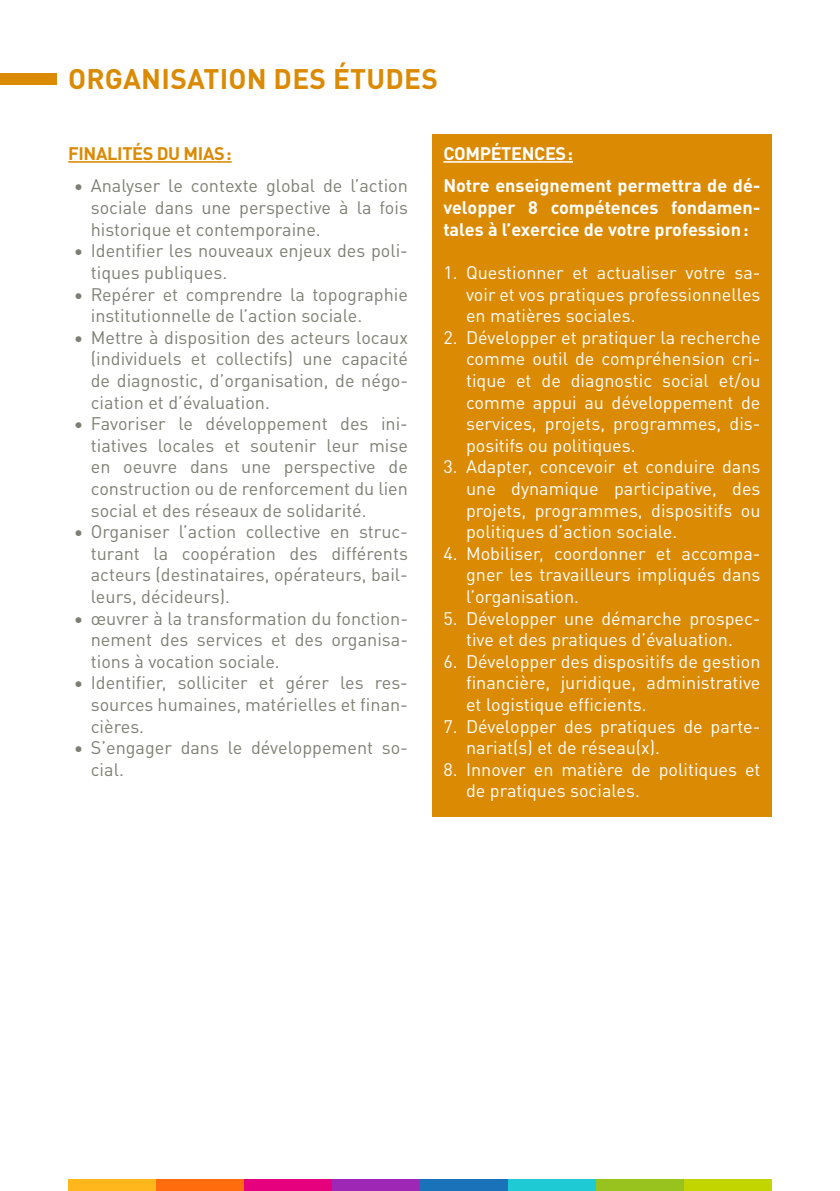
<style>
.page{position:relative;width:840px;height:1191px;background:#fff}
.page>*{position:absolute;margin:0;border:0;box-sizing:border-box;transform-origin:0 0}
.t1{font:700 28px "DINOT";letter-spacing:.01em;color:#db8a04}
.t2{font:18px/21.6px "DINOT";color:#7e7f74;text-align:justify}
.t3{font:18px/21.6px "DINOT";color:#fff;text-align:justify}
.t4{font:700 18px/33px "DINOT";color:#fff}
.t5{font:700 18px "DINOT";letter-spacing:-.02em;color:#db8a04}
</style>
<div class="page">
<div style="left:244px;top:1179px;width:88px;height:12px;background:#e6007d"></div>
<div style="left:156px;top:1179px;width:88px;height:12px;background:#ff6c0e"></div>
<div style="left:332px;top:1179px;width:88px;height:12px;background:#9e28b5"></div>
<div style="left:683px;top:1179px;width:88px;height:12px;background:#c2d500"></div>
<div style="left:595px;top:1179px;width:88px;height:12px;background:#98c21d"></div>
<div style="left:507px;top:1179px;width:88px;height:12px;background:#1ecad3"></div>
<div style="left:420px;top:1179px;width:87px;height:12px;background:#1a72b9"></div>
<div style="left:68px;top:1179px;width:88px;height:12px;background:#ffb71b"></div>
<div style="left:0;top:74px;width:57px;height:11px;background:#db8a04"></div>
<hr style="left:68px;top:161px;width:163px;height:2px;background:#db8a04">
<div style="left:432px;top:134px;width:339px;height:682px;background:#db8a04"></div>
<hr style="left:443px;top:161px;width:129px;height:2px;background:#fff">
<h1 class="t1" style="left:68px;top:57px;width:371px">ORGANISATION DES ÉTUDES</h1>
<p class="t5" style="left:68px;top:139px;width:165px">FINALITÉS DU MIAS:</p>
<p class="t2" style="left:91px;top:174px;width:318px;text-indent:-17px">• Analyser le contexte global de l’action sociale dans une perspective à la fois historique et contemporaine.</p>
<p class="t2" style="left:91px;top:238px;width:318px;text-indent:-17px">• Identifier les nouveaux enjeux des poli&shy;tiques publiques.</p>
<p class="t2" style="left:91px;top:282px;width:318px;text-indent:-17px">• Repérer et comprendre la topographie institutionnelle de l’action sociale.</p>
<p class="t2" style="left:91px;top:325px;width:318px;text-indent:-17px">• Mettre à disposition des acteurs locaux (individuels et collectifs) une capacité de diagnostic, d’organisation, de négo&shy;ciation et d’évaluation.</p>
<p class="t2" style="left:91px;top:411px;width:318px;text-indent:-17px">• Favoriser le développement des ini&shy;tiatives locales et soutenir leur mise en oeuvre dans une perspective de construction ou de renforcement du lien social et des réseaux de solidarité.</p>
<p class="t2" style="left:91px;top:519px;width:318px;text-indent:-17px">• Organiser l’action collective en struc&shy;turant la coopération des différents acteurs (destinataires, opérateurs, bail&shy;leurs, décideurs).</p>
<p class="t2" style="left:91px;top:606px;width:318px;text-indent:-17px">• œuvrer à la transformation du fonction&shy;nement des services et des organisa&shy;tions à vocation sociale.</p>
<p class="t2" style="left:91px;top:670px;width:318px;text-indent:-17px">• Identifier, solliciter et gérer les res&shy;sources humaines, matérielles et finan&shy;cières.</p>
<p class="t2" style="left:91px;top:735px;width:318px;text-indent:-17px">• S’engager dans le développement so&shy;cial.</p>
<p class="t4" style="left:443px;top:135px;width:318px">COMPÉTENCES:<br>Notre enseignement permettra de dé-</p>
<p class="t4" style="left:443px;top:195px;width:318px;line-height:21.6px">velopper 8 compétences fondamen&shy;tales à l’exercice de votre profession:</p>
<p class="t3" style="left:466px;top:260px;width:296px;text-indent:-23px">1. Questionner et actualiser votre sa&shy;voir et vos pratiques professionnelles en matières sociales.</p>
<p class="t3" style="left:466px;top:325px;width:296px;text-indent:-23px">2. Développer et pratiquer la recherche comme outil de compréhension cri&shy;tique et de diagnostic social et/ou comme appui au développement de services, projets, programmes, dis&shy;positifs ou politiques.</p>
<p class="t3" style="left:466px;top:454px;width:296px;text-indent:-23px">3. Adapter, concevoir et conduire dans une dynamique participative, des projets, programmes, dispositifs ou politiques d’action sociale.</p>
<p class="t3" style="left:466px;top:541px;width:296px;text-indent:-23px">4. Mobiliser, coordonner et accompa&shy;gner les travailleurs impliqués dans l’organisation.</p>
<p class="t3" style="left:443px;top:606px;width:318px;text-align:center">5. Développer une démarche prospec&shy;tive et des pratiques d’évaluation.</p>
<p class="t3" style="left:466px;top:649px;width:296px;text-indent:-23px">6. Développer des dispositifs de gestion financière, juridique, administrative et logistique efficients.</p>
<p class="t3" style="left:466px;top:714px;width:296px;text-indent:-23px">7. Développer des pratiques de parte&shy;nariat(s) et de réseau(x).</p>
<p class="t3" style="left:466px;top:757px;width:296px;text-indent:-23px">8. Innover en matière de politiques et de pratiques sociales.</p>
</div>
